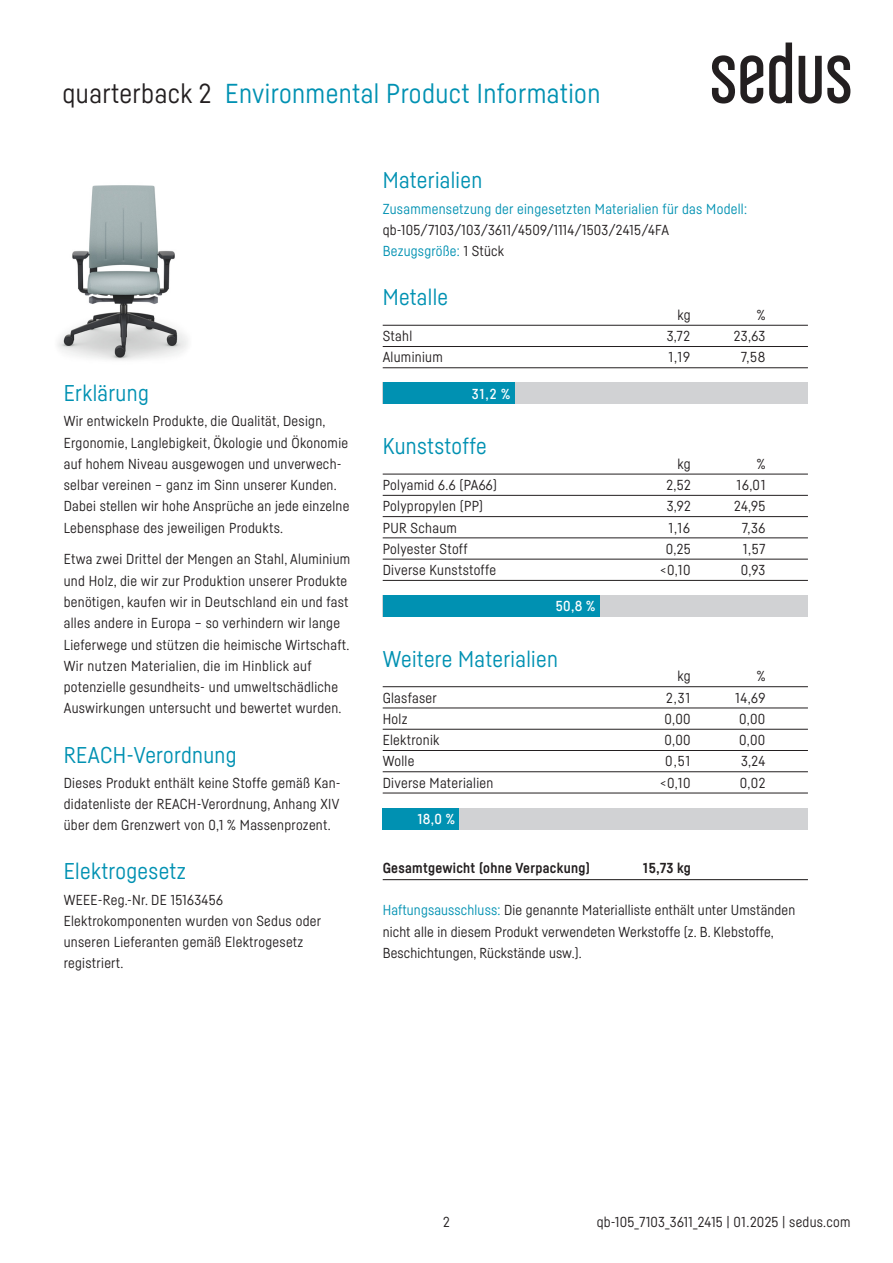
<style>
.page{position:relative;width:893px;height:1263px;background:#fff}
.page>*{position:absolute;margin:0;border:0;box-sizing:border-box;transform-origin:0 0}
.t1{font:27px "Sedus Sans";letter-spacing:.015em;color:#0091b2}
.t2{font:22.5px "Sedus Sans";letter-spacing:.015em;color:#0091b2}
.t3{font:14.25px/21.3px "Sedus Sans";letter-spacing:.02em;color:#231f20}
.t4{font:14.25px "Sedus Sans";letter-spacing:.02em;color:#0091b2}
.t5{font:700 14.25px "Sedus Sans";letter-spacing:.02em;color:#231f20}
.t6{font:500 14.25px "Sedus Sans";color:#fff}
.s1{color:#231f20}
.s2{color:#0091b2}
</style>
<div class="page">
<svg style="left:712px;top:55px;width:51px;height:49px"></svg>
<svg style="left:769px;top:43px;width:23px;height:61px"></svg>
<svg style="left:799px;top:55px;width:51px;height:49px"></svg>
<img style="left:58px;top:185px;width:130px;height:175px">
<hr style="left:383px;top:325px;width:425px;height:1px;background:#231f20">
<hr style="left:383px;top:346px;width:425px;height:1px;background:#231f20">
<hr style="left:383px;top:367px;width:425px;height:1px;background:#231f20">
<hr style="left:383px;top:474px;width:425px;height:1px;background:#231f20">
<hr style="left:383px;top:495px;width:425px;height:1px;background:#231f20">
<hr style="left:383px;top:516px;width:425px;height:1px;background:#231f20">
<hr style="left:383px;top:538px;width:425px;height:1px;background:#231f20">
<hr style="left:383px;top:559px;width:425px;height:1px;background:#231f20">
<hr style="left:383px;top:580px;width:425px;height:1px;background:#231f20">
<div style="left:383px;top:383px;width:425px;height:21px;background:#d1d2d4"></div>
<div style="left:383px;top:595px;width:425px;height:22px;background:#d1d2d4"></div>
<div style="left:383px;top:383px;width:131px;height:21px;background:#0091b2"></div>
<div style="left:383px;top:595px;width:217px;height:22px;background:#0091b2"></div>
<hr style="left:383px;top:686px;width:425px;height:1px;background:#231f20">
<hr style="left:383px;top:708px;width:425px;height:1px;background:#231f20">
<hr style="left:383px;top:729px;width:425px;height:1px;background:#231f20">
<hr style="left:383px;top:750px;width:425px;height:1px;background:#231f20">
<hr style="left:383px;top:771px;width:425px;height:1px;background:#231f20">
<hr style="left:383px;top:793px;width:425px;height:1px;background:#231f20">
<hr style="left:383px;top:879px;width:425px;height:1px;background:#231f20">
<div style="left:383px;top:808px;width:425px;height:21px;background:#d1d2d4"></div>
<div style="left:383px;top:808px;width:76px;height:21px;background:#0091b2"></div>
<h1 class="t1" style="left:63px;top:77px;width:539px"><span class="s1">quarterback 2</span> Environmental Product Information</h1>
<h2 class="t2" style="left:383px;top:167px;width:101px">Materialien</h2>
<p class="t4" style="left:383px;top:200px;width:366px">Zusammensetzung der eingesetzten Materialien für das Modell:</p>
<p class="t3" style="left:383px;top:219px;width:288px">qb-105/7103/103/3611/4509/1114/1503/2415/4FA<br><span class="s2">Bezugsgröße:</span> 1 Stück</p>
<h2 class="t2" style="left:383px;top:284px;width:67px">Metalle</h2>
<p class="t3" style="left:678px;top:304px;width:15px">kg</p>
<p class="t3" style="left:757px;top:304px;width:10px">%</p>
<h2 class="t2" style="left:64px;top:379px;width:87px">Erklärung</h2>
<p class="t3" style="left:64px;top:410px;width:287px">Wir entwickeln Produkte, die Qualität, Design, Ergonomie, Langlebigkeit, Ökologie und Ökonomie auf hohem Niveau ausgewogen und unverwech&shy;selbar vereinen – ganz im Sinn unserer Kunden.<br>Dabei stellen wir hohe Ansprüche an jede einzelne Lebensphase des jeweiligen Produkts.</p>
<p class="t3" style="left:64px;top:548px;width:288px">Etwa zwei Drittel der Mengen an Stahl, Aluminium und Holz, die wir zur Produktion unserer Produkte benötigen, kaufen wir in Deutschland ein und fast alles andere in Europa – so verhindern wir lange Lieferwege und stützen die heimische Wirtschaft.<br>Wir nutzen Materialien, die im Hinblick auf potenzielle gesundheits- und umweltschädliche Auswirkungen untersucht und bewertet wurden.</p>
<h2 class="t2" style="left:64px;top:741px;width:174px">REACH-Verordnung</h2>
<p class="t3" style="left:64px;top:772px;width:278px;text-align:justify">Dieses Produkt enthält keine Stoffe gemäß Kan&shy;didatenliste der REACH-Verordnung, Anhang XIV über dem Grenzwert von 0,1 % Massenprozent.</p>
<h2 class="t2" style="left:64px;top:858px;width:124px">Elektrogesetz</h2>
<p class="t3" style="left:64px;top:888px;width:259px">WEEE-Reg.-Nr. DE 15163456<br>Elektrokomponenten wurden von Sedus oder unseren Lieferanten gemäß Elektrogesetz registriert.</p>
<p class="t3" style="left:383px;top:325px;width:31px">Stahl</p>
<p class="t3" style="left:667px;top:325px;width:25px">3,72</p>
<p class="t3" style="left:734px;top:325px;width:33px">23,63</p>
<p class="t3" style="left:383px;top:346px;width:62px">Aluminium</p>
<p class="t3" style="left:669px;top:346px;width:23px">1,19</p>
<p class="t3" style="left:741px;top:346px;width:26px">7,58</p>
<p class="t6" style="left:472px;top:385px;width:40px">31,2 %</p>
<h2 class="t2" style="left:383px;top:433px;width:105px">Kunststoffe</h2>
<p class="t3" style="left:678px;top:453px;width:15px">kg</p>
<p class="t3" style="left:757px;top:453px;width:10px">%</p>
<p class="t3" style="left:383px;top:474px;width:116px">Polyamid 6.6 (PA66)</p>
<p class="t3" style="left:666px;top:474px;width:26px">2,52</p>
<p class="t3" style="left:737px;top:474px;width:30px">16,01</p>
<p class="t3" style="left:383px;top:495px;width:102px">Polypropylen (PP)</p>
<p class="t3" style="left:667px;top:495px;width:25px">3,92</p>
<p class="t3" style="left:734px;top:495px;width:33px">24,95</p>
<p class="t3" style="left:383px;top:516px;width:76px">PUR Schaum</p>
<p class="t3" style="left:669px;top:516px;width:23px">1,16</p>
<p class="t3" style="left:742px;top:516px;width:25px">7,36</p>
<p class="t3" style="left:383px;top:538px;width:86px">Polyester Stoff</p>
<p class="t3" style="left:666px;top:538px;width:27px">0,25</p>
<p class="t3" style="left:743px;top:538px;width:24px">1,57</p>
<p class="t3" style="left:383px;top:559px;width:115px">Diverse Kunststoffe</p>
<p class="t3" style="left:660px;top:559px;width:32px">&lt;0,10</p>
<p class="t3" style="left:741px;top:559px;width:26px">0,93</p>
<p class="t6" style="left:556px;top:597px;width:41px">50,8 %</p>
<h2 class="t2" style="left:383px;top:645px;width:177px">Weitere Materialien</h2>
<p class="t3" style="left:678px;top:665px;width:15px">kg</p>
<p class="t3" style="left:757px;top:665px;width:10px">%</p>
<p class="t3" style="left:383px;top:687px;width:56px">Glasfaser</p>
<p class="t3" style="left:666px;top:687px;width:25px">2,31</p>
<p class="t3" style="left:736px;top:687px;width:31px">14,69</p>
<p class="t3" style="left:383px;top:708px;width:26px">Holz</p>
<p class="t3" style="left:664px;top:708px;width:28px">0,00</p>
<p class="t3" style="left:739px;top:708px;width:28px">0,00</p>
<p class="t3" style="left:383px;top:729px;width:58px">Elektronik</p>
<p class="t3" style="left:664px;top:729px;width:28px">0,00</p>
<p class="t3" style="left:739px;top:729px;width:28px">0,00</p>
<p class="t3" style="left:383px;top:750px;width:33px">Wolle</p>
<p class="t3" style="left:665px;top:750px;width:26px">0,51</p>
<p class="t3" style="left:741px;top:750px;width:26px">3,24</p>
<p class="t3" style="left:383px;top:772px;width:112px">Diverse Materialien</p>
<p class="t3" style="left:660px;top:772px;width:32px">&lt;0,10</p>
<p class="t3" style="left:740px;top:772px;width:27px">0,02</p>
<p class="t6" style="left:418px;top:810px;width:39px">18,0 %</p>
<p class="t5" style="left:383px;top:859px;width:209px">Gesamtgewicht (ohne Verpackung)</p>
<p class="t5" style="left:643px;top:859px;width:49px">15,73 kg</p>
<p class="t3" style="left:383px;top:899px;width:414px"><span class="s2">Haftungsausschluss:</span> Die genannte Materialliste enthält unter Umständen nicht alle in diesem Produkt verwendeten Werkstoffe (z. B. Klebstoffe,<br>Beschichtungen, Rückstände usw.).</p>
<p class="t3" style="left:443px;top:1211px;width:8px">2</p>
<p class="t3" style="left:597px;top:1211px;width:255px">qb-105_7103_3611_2415 | 01.2025 | sedus.com</p>
</div>
